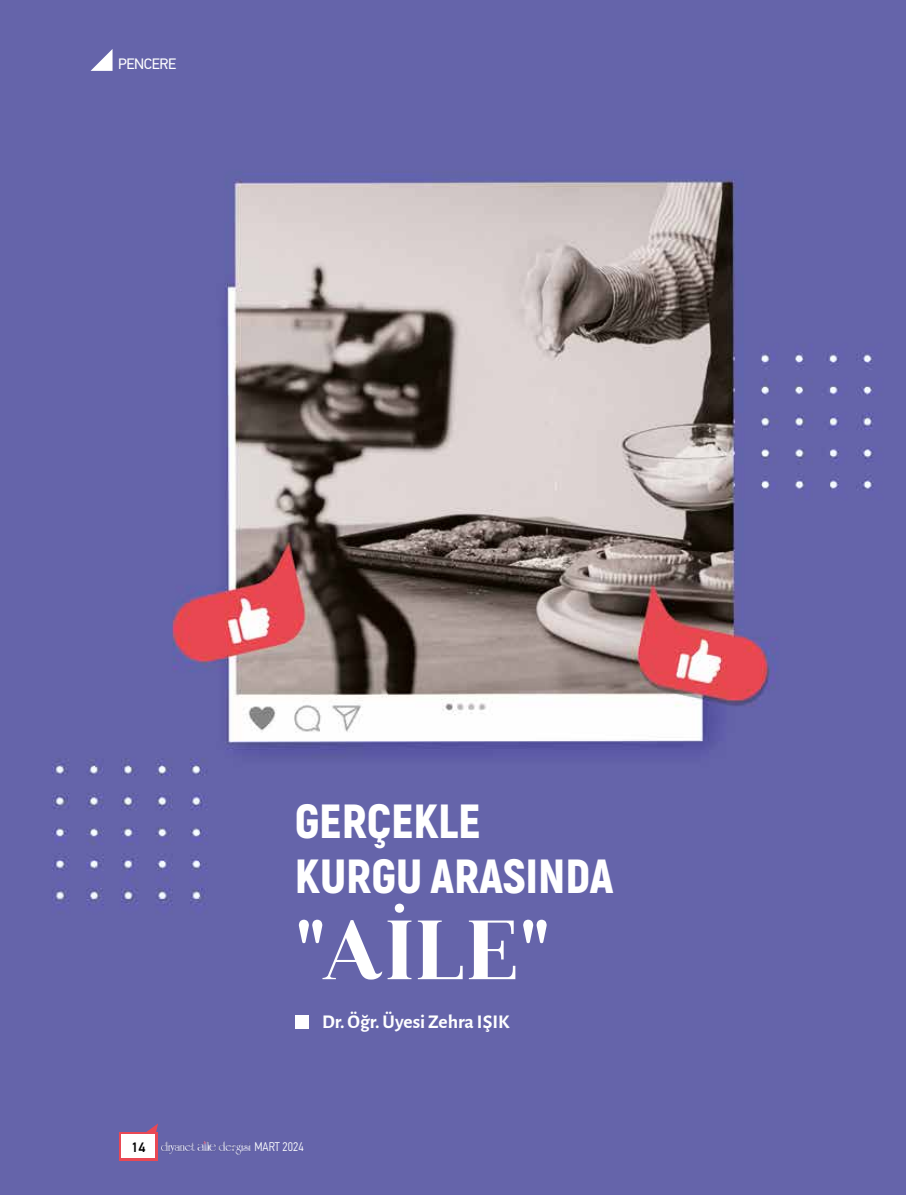
<style>
.page{position:relative;width:906px;height:1195px;background:#fff}
.page>*{position:absolute;margin:0;border:0;box-sizing:border-box;transform-origin:0 0}
.t1{font:83.7px "Rosmatika";color:#fff}
.t2{font:900 47.85px/54.9px "Akrobat";color:#fff}
.t3{font:700 19.5px "Alegreya Sans";color:#fff}
.t4{font:15px "PF Din Text Pro";letter-spacing:-.025em;color:#fff}
.t5{font:500 13.5px "PF Din Text Pro";color:#000}
.t6{font:300 12.45px "PF Din Text Cond Pro";color:#fff}
</style>
<div class="page">
<img style="left:0;top:0;width:906px;height:1195px">
<div style="left:119px;top:1132px;width:39px;height:29px;background:#e94854"></div>
<div style="left:122px;top:1134px;width:33px;height:24px;background:#fff"></div>
<svg style="left:145px;top:1123px;width:13px;height:9px"></svg>
<svg style="left:91px;top:49px;width:21px;height:22px"></svg>
<div style="left:295px;top:1015px;width:14px;height:13px;background:#fff"></div>
<img style="left:161px;top:1137px;width:90px;height:22px">
<p class="t4" style="left:118px;top:55px;width:59px">PENCERE</p>
<p class="t5" style="left:131px;top:1139px;width:16px">14</p>
<h2 class="t2" style="left:295px;top:793px;width:320px">GERÇEKLE<br>KURGU ARASINDA</h2>
<h1 class="t1" style="left:295px;top:903px;width:256px">"AILE"</h1>
<p class="t3" style="left:322px;top:1008px;width:189px">Dr. Öğr. Üyesi Zehra IŞIK</p>
<p class="t6" style="left:254px;top:1140px;width:51px">MART 2024</p>
</div>
